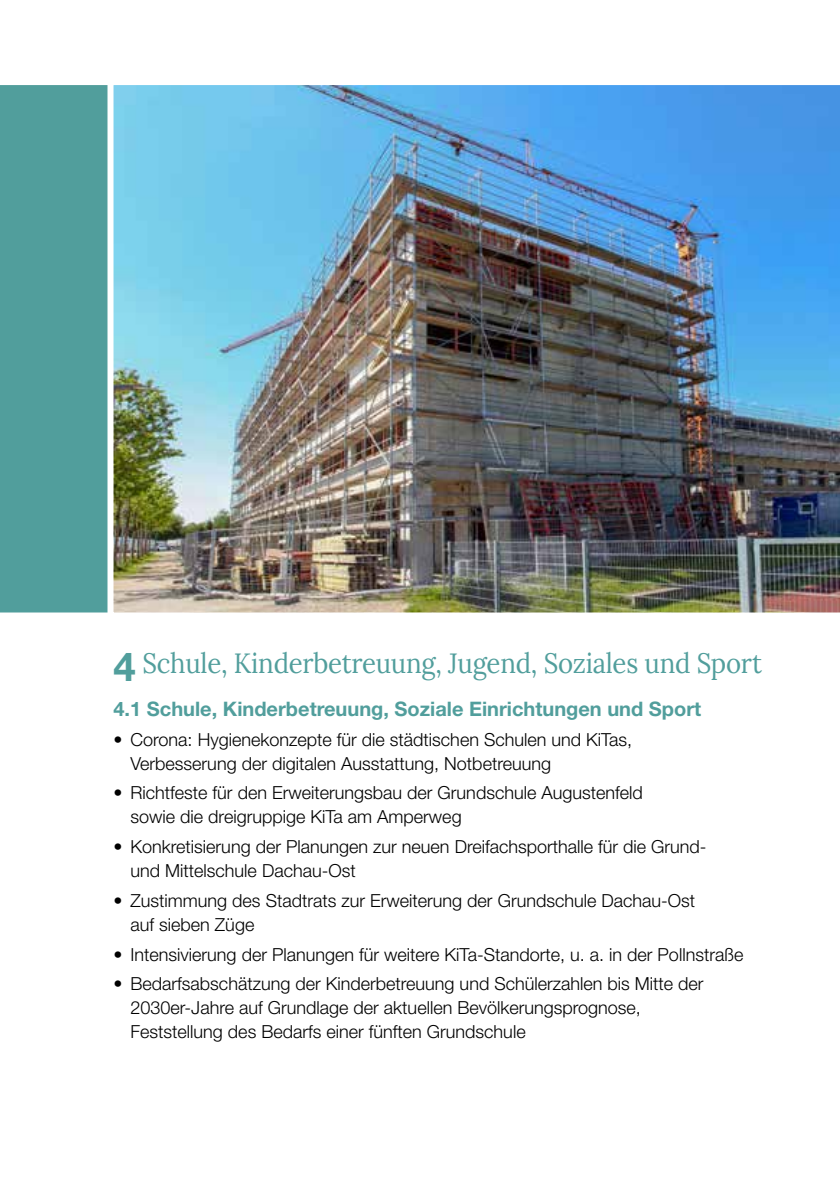
<style>
.page{position:relative;width:840px;height:1191px;background:#fff}
.page>*{position:absolute;margin:0;border:0;box-sizing:border-box;transform-origin:0 0}
.t1{font:28px "Lora";letter-spacing:-.01em;color:#519e9c;scale:.92 1}
.t2{font:700 20px "Helvetica Neue LT Pro";color:#519e9c}
.t3{font:300 18px/24px "Helvetica Neue LT Pro";color:#000}
.s1{font-family:"Helvetica Neue LT Pro";font-weight:700;font-size:40px}
</style>
<div class="page">
<div style="left:0;top:85px;width:104px;height:528px;background:#519e9c"></div>
<img style="left:104px;top:85px;width:735px;height:528px">
<h1 class="t1" style="left:113px;top:641px;width:706px"><span class="s1">4</span> Schule, Kinderbetreuung, Jugend, Soziales und Sport</h1>
<p class="t2" style="left:113px;top:696px;width:589px">4.1 Schule, Kinderbetreuung, Soziale Einrichtungen und Sport</p>
<p class="t3" style="left:130px;top:727px;width:503px;text-indent:-17px">• Corona: Hygienekonzepte für die städtischen Schulen und KiTas,<br>Verbesserung der digitalen Ausstattung, Notbetreuung</p>
<p class="t3" style="left:130px;top:780px;width:513px;text-indent:-17px">• Richtfeste für den Erweiterungsbau der Grundschule Augustenfeld sowie die dreigruppige KiTa am Amperweg</p>
<p class="t3" style="left:130px;top:834px;width:577px;text-indent:-17px">• Konkretisierung der Planungen zur neuen Dreifachsporthalle für die Grund&shy;und Mittelschule Dachau-Ost</p>
<p class="t3" style="left:130px;top:888px;width:566px;text-indent:-17px">• Zustimmung des Stadtrats zur Erweiterung der Grundschule Dachau-Ost auf sieben Züge</p>
<p class="t3" style="left:113px;top:941px;width:631px">• Intensivierung der Planungen für weitere KiTa-Standorte, u. a. in der Pollnstraße</p>
<p class="t3" style="left:130px;top:971px;width:574px;text-indent:-17px">• Bedarfsabschätzung der Kinderbetreuung und Schülerzahlen bis Mitte der<br>2030er-Jahre auf Grundlage der aktuellen Bevölkerungsprognose,<br>Feststellung des Bedarfs einer fünften Grundschule</p>
</div>
